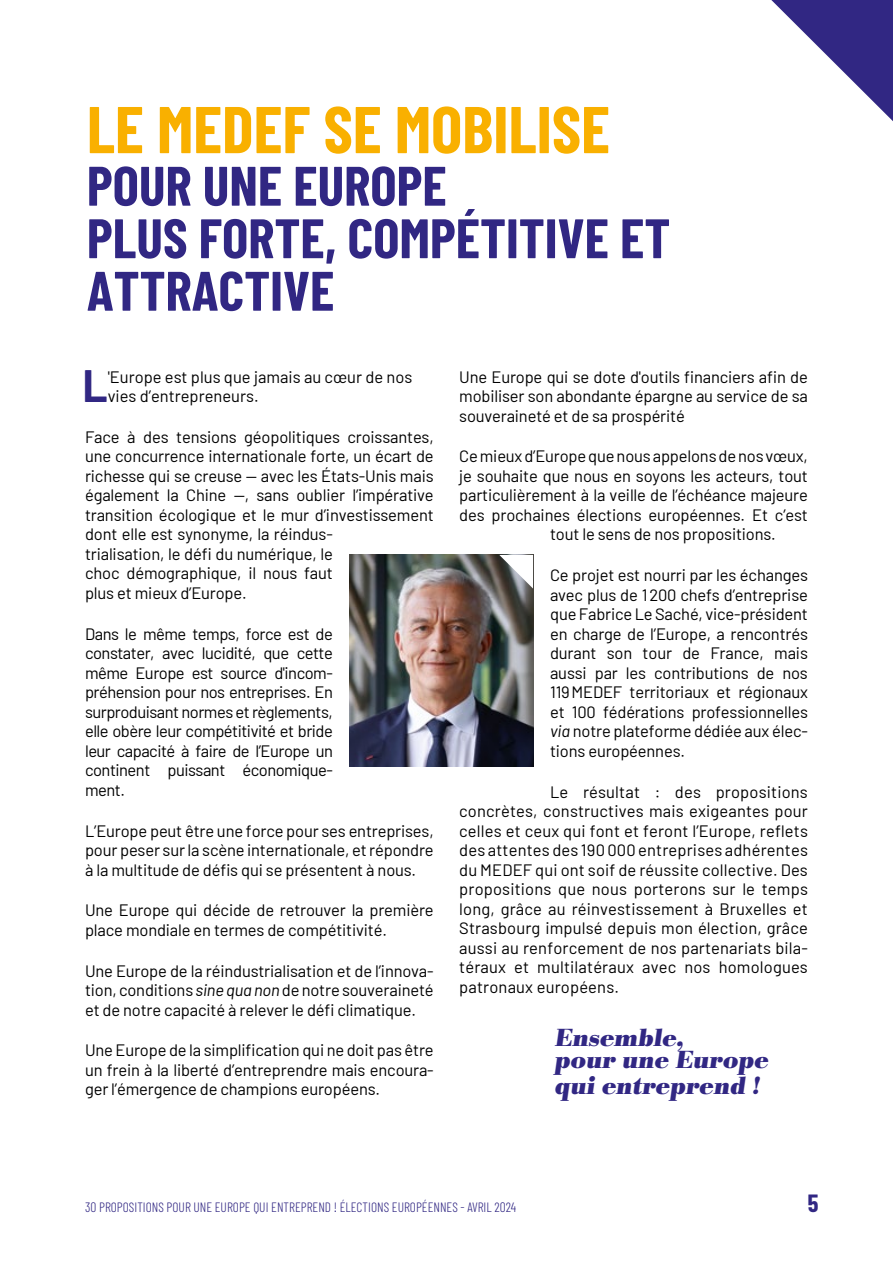
<style>
.page{position:relative;width:893px;height:1263px;background:#fff}
.page>*{position:absolute;margin:0;border:0;box-sizing:border-box;transform-origin:0 0}
.t1{font:700 66px "Barlow Condensed";color:#f9b000}
.t2{font:700 55.5px/52.5px "Barlow Condensed";color:#312783}
.t3{font:700 44.4px "Barlow";color:#312783}
.t4{font:700 25.8px/22.5px "Bodoni URW";color:#312783}
.t5{font:700 24.3px "Barlow Condensed";color:#312783}
.t6{font:16.5px/19.5px "Barlow";letter-spacing:-.01em;color:#000;text-align:justify}
.t7{font:300 13.5px "Barlow Condensed";color:#312783}
.s1{font-style:italic}
</style>
<div class="page">
<svg style="left:771px;top:0;width:122px;height:121px"></svg>
<img style="left:350px;top:555px;width:183px;height:212px">
<svg style="left:499px;top:555px;width:34px;height:33px"></svg>
<h1 class="t1" style="left:87px;top:83px;width:525px">LE MEDEF SE MOBILISE</h1>
<h2 class="t2" style="left:87px;top:156px;width:585px">POUR UNE EUROPE<br>PLUS FORTE, COMPÉTITIVE ET<br>ATTRACTIVE</h2>
<h3 class="t3" style="left:82px;top:353px;width:27px">L</h3>
<p class="t6" style="left:108px;top:366px;width:306px">'Europe est plus que jamais au cœur de nos vies d’entrepreneurs.</p>
<p class="t6" style="left:85px;top:426px;width:350px;text-align:left">Face à des tensions géopolitiques croissantes, une concurrence internationale forte, un écart de richesse qui se creuse — avec les États-Unis mais également la Chine —, sans oublier l’impérative transition écologique et le mur d’investissement dont elle est synonyme, la réindus-<br>trialisation, le défi du numérique, le<br>choc démographique, il nous faut<br>plus et mieux d’Europe.</p>
<p class="t6" style="left:85px;top:623px;width:249px">Dans le même temps, force est de constater, avec lucidité, que cette même Europe est source d'incom&shy;préhension pour nos entreprises. En surproduisant normes et règlements, elle obère leur compétitivité et bride leur capacité à faire de l’Europe un continent puissant économique&shy;ment.</p>
<p class="t6" style="left:85px;top:819px;width:350px">L’Europe peut être une force pour ses entreprises, pour peser sur la scène internationale, et répondre à la multitude de défis qui se présentent à nous.</p>
<p class="t6" style="left:85px;top:899px;width:350px">Une Europe qui décide de retrouver la première place mondiale en termes de compétitivité.</p>
<p class="t6" style="left:85px;top:959px;width:350px">Une Europe de la réindustrialisation et de l’innova&shy;tion, conditions <span class="s1">sine qua non</span> de notre souveraineté et de notre capacité à relever le défi climatique.</p>
<p class="t6" style="left:85px;top:1039px;width:350px">Une Europe de la simplification qui ne doit pas être un frein à la liberté d’entreprendre mais encoura&shy;ger l’émergence de champions européens.</p>
<p class="t6" style="left:459px;top:366px;width:350px">Une Europe qui se dote d'outils financiers afin de mobiliser son abondante épargne au service de sa souveraineté et de sa prospérité</p>
<p class="t6" style="left:459px;top:445px;width:350px">Ce mieux d’Europe que nous appelons de nos vœux,</p>
<p class="t6" style="left:459px;top:465px;width:350px">je souhaite que nous en soyons les acteurs, tout</p>
<p class="t6" style="left:459px;top:484px;width:350px">particulièrement à la veille de l’échéance majeure</p>
<p class="t6" style="left:459px;top:504px;width:350px">des prochaines élections européennes. Et c’est</p>
<p class="t6" style="left:550px;top:523px;width:227px">tout le sens de nos propositions.</p>
<p class="t6" style="left:550px;top:564px;width:259px">Ce projet est nourri par les échanges avec plus de 1200 chefs d’entreprise que Fabrice Le Saché, vice-président en charge de l’Europe, a rencontrés durant son tour de France, mais aussi par les contributions de nos 119MEDEF territoriaux et régionaux et 100 fédérations professionnelles <span class="s1">via</span> notre plateforme dédiée aux élec&shy;tions européennes.</p>
<p class="t6" style="left:459px;top:780px;width:350px;text-indent:91px">Le résultat : des propositions concrètes, constructives mais exigeantes pour celles et ceux qui font et feront l’Europe, reflets des attentes des 190 000 entreprises adhérentes du MEDEF qui ont soif de réussite collective. Des propositions que nous porterons sur le temps long, grâce au réinvestissement à Bruxelles et Strasbourg impulsé depuis mon élection, grâce aussi au renforcement de nos partenariats bila&shy;téraux et multilatéraux avec nos homologues patronaux européens.</p>
<h3 class="t4" style="left:554px;top:1027px;width:220px">Ensemble,<br>pour une Europe</h3>
<h3 class="t4" style="left:554px;top:1075px;width:211px">qui entreprend !</h3>
<p class="t7" style="left:85px;top:1197px;width:433px">30 PROPOSITIONS POUR UNE EUROPE QUI ENTREPREND ! ÉLECTIONS EUROPÉENNES - AVRIL 2024</p>
<h3 class="t5" style="left:808px;top:1186px;width:12px">5</h3>
</div>
